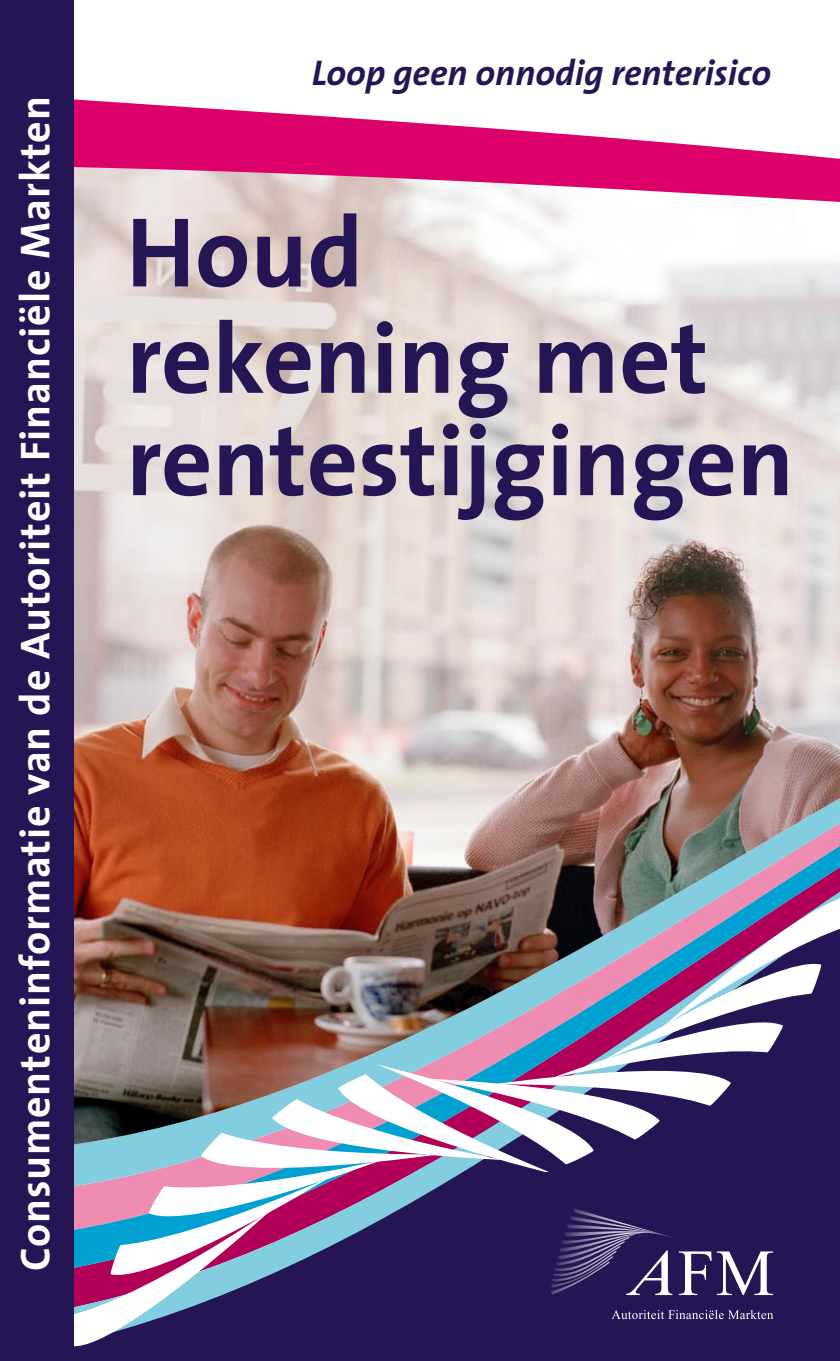
<style>
.page{position:relative;width:840px;height:1361px;background:#fff}
.page>*{position:absolute;margin:0;border:0;box-sizing:border-box;transform-origin:0 0}
.t1{font:700 100px/104.4px "The Sans";color:#251555}
.t2{font:700 42px "The Sans";letter-spacing:.02em;color:#fff}
.t3{font:italic 700 36px "The Sans";color:#251555}
</style>
<div class="page">
<svg style="left:74px;top:99px;width:765px;height:62px;fill:#dc006b"></svg>
<div style="left:437px;top:1180px;width:402px;height:177px;background:#251555"></div>
<img style="left:74px;top:166px;width:765px;height:892px">
<svg style="left:268px;top:1033px;width:68px;height:25px"></svg>
<svg style="left:336px;top:1020px;width:189px;height:219px;fill:#251555"></svg>
<svg style="left:74px;top:1058px;width:363px;height:303px"></svg>
<svg style="left:376px;top:999px;width:149px;height:219px"></svg>
<svg style="left:493px;top:869px;width:346px;height:311px"></svg>
<div style="left:0;top:0;width:74px;height:1361px;background:#251555"></div>
<div style="left:525px;top:1172px;width:313px;height:189px;background:#251555"></div>
<svg style="left:611px;top:1310px;width:162px;height:9px"></svg>
<svg style="left:551px;top:1208px;width:221px;height:87px"></svg>
<p class="t2" style="left:0;top:1271px;width:1176px;rotate:-90deg">Consumenteninformatie van de Autoriteit Financiële Markten</p>
<p class="t3" style="left:311px;top:43px;width:460px">Loop geen onnodig renterisico</p>
<h1 class="t1" style="left:126px;top:198px;width:669px">Houd<br>rekening met rentestijgingen</h1>
</div>
